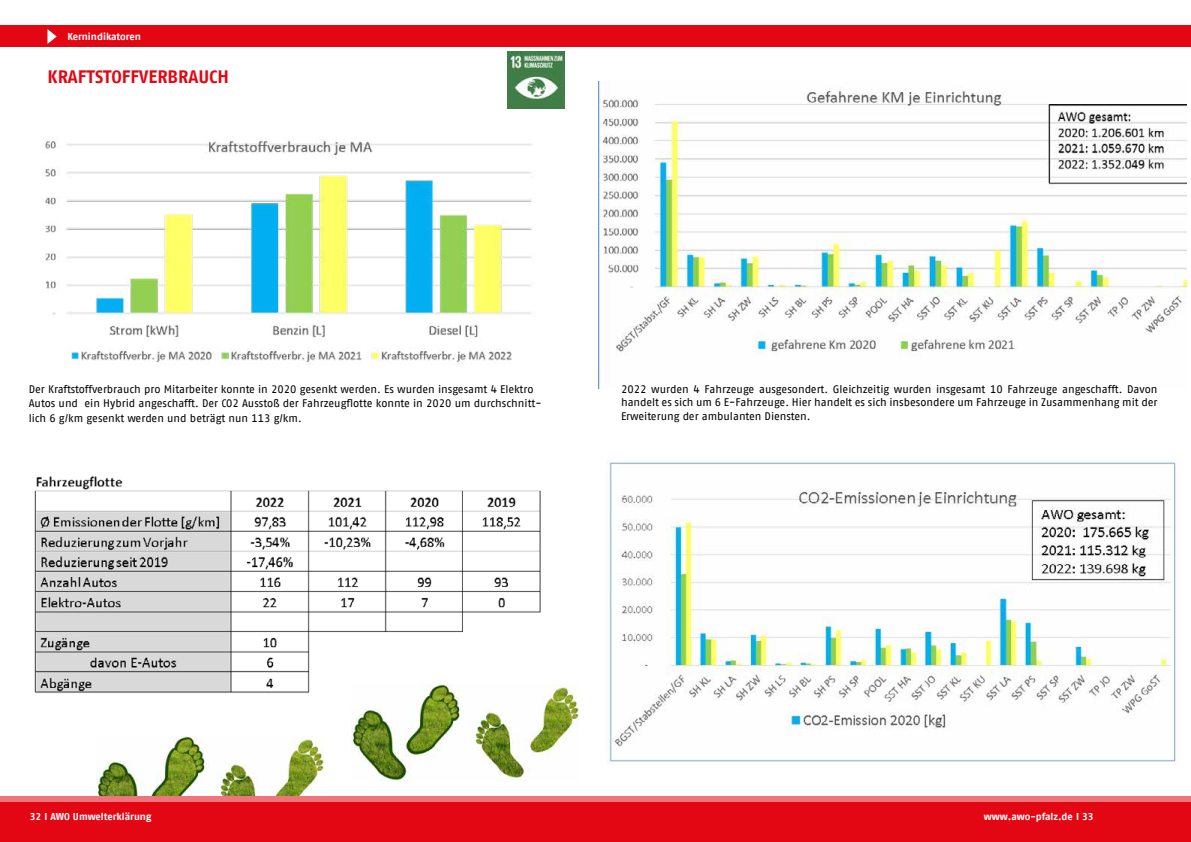
<style>
.page{position:relative;width:1191px;height:842px;background:#fff}
.page>*{position:absolute;margin:0;border:0;box-sizing:border-box;transform-origin:0 0}
.t1{font:700 18px "AWO Fago Office";color:#e30613}
.t2{font:11px/14.2px "AWO Fago Office";color:#000}
.t3{font:700 10px "AWO Fago Office";letter-spacing:-.005em;color:#fff}
</style>
<div class="page">
<img style="left:96px;top:737px;width:228px;height:59px">
<div style="left:0;top:26px;width:1191px;height:21px;background:#e30613"></div>
<div style="left:0;top:796px;width:1191px;height:46px;background:#e30613"></div>
<div style="left:0;top:796px;width:1191px;height:6px;background:#ef757c"></div>
<img style="left:44px;top:108px;width:498px;height:257px">
<img style="left:598px;top:82px;width:588px;height:306px">
<img style="left:607px;top:459px;width:569px;height:304px">
<svg style="left:47px;top:29px;width:10px;height:15px"></svg>
<img style="left:507px;top:51px;width:57px;height:57px">
<img style="left:34px;top:476px;width:507px;height:217px">
<img style="left:351px;top:684px;width:228px;height:96px">
<p class="t3" style="left:67px;top:31px;width:75px">Kernindikatoren</p>
<p class="t1" style="left:47px;top:66px;width:183px">KRAFTSTOFFVERBRAUCH</p>
<p class="t2" style="left:29px;top:382px;width:514px">Der Kraftstoffverbrauch pro Mitarbeiter konnte in 2020 gesenkt werden. Es wurden insgesamt 4 Elektro<br>Autos und ein Hybrid angeschafft. Der CO2 Ausstoß der Fahrzeugflotte konnte in 2020 um durchschnitt&shy;lich 6 g/km gesenkt werden und beträgt nun 113 g/km.</p>
<p class="t2" style="left:621px;top:383px;width:538px;line-height:13.2px;text-align:justify">2022 wurden 4 Fahrzeuge ausgesondert. Gleichzeitig wurden insgesamt 10 Fahrzeuge angeschafft. Davon handelt es sich um 6 E-Fahrzeuge. Hier handelt es sich insbesondere um Fahrzeuge in Zusammenhang mit der Erweiterung der ambulanten Diensten.</p>
<p class="t3" style="left:30px;top:810px;width:123px">32 I AWO Umwelterklärung</p>
<p class="t3" style="left:984px;top:810px;width:111px">www.awo-pfalz.de I 33</p>
</div>
